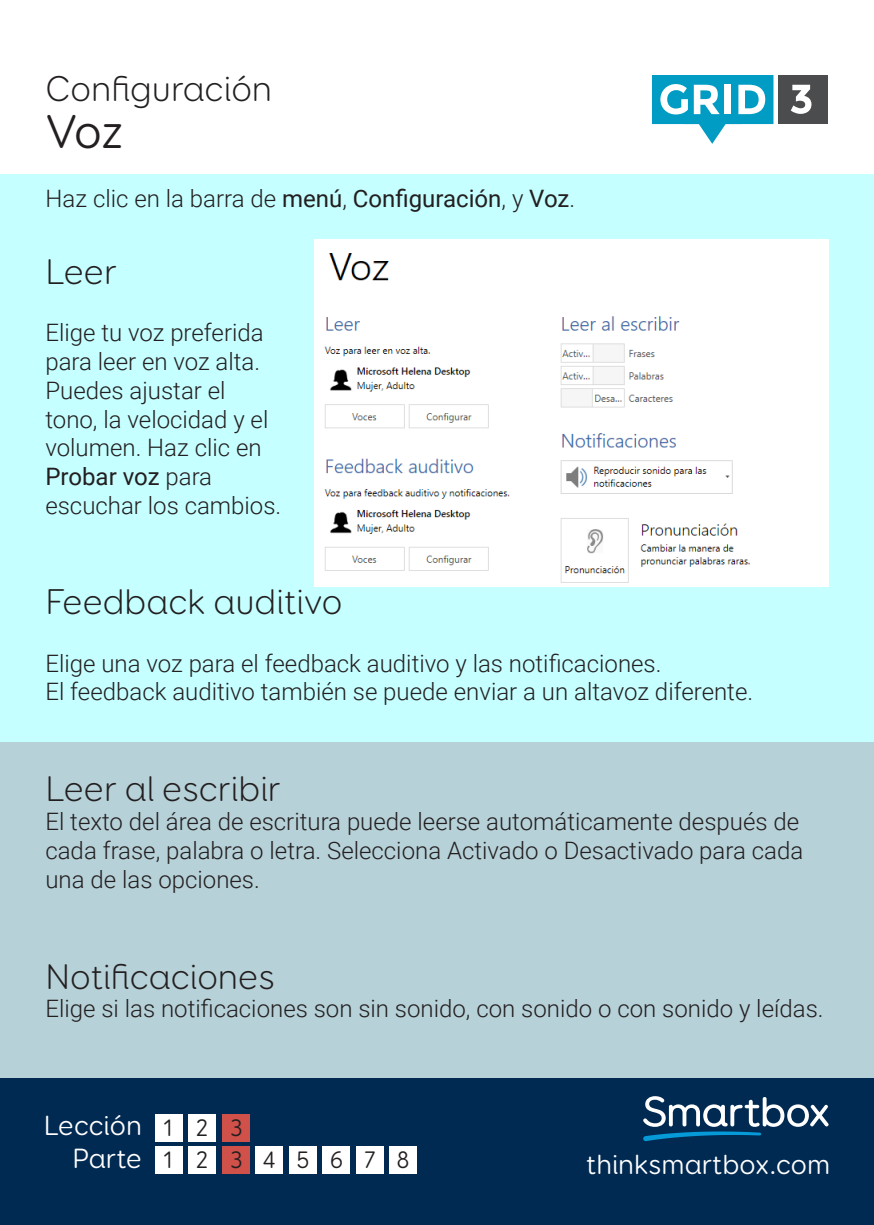
<style>
.page{position:relative;width:874px;height:1225px;background:#fff}
.page>*{position:absolute;margin:0;border:0;box-sizing:border-box;transform-origin:0 0}
.t1{font:48px "Booster Next FY";color:#231f20}
.Para{font:300 36px "Booster Next FY";color:#231f20}
.Para-2{font:28px "Booster Next FY";color:#fff}
.Para-3{font:300 24px/28.8px "Roboto";color:#231f20}
.Paragraph_Style_1{font:300 24px "Roboto";color:#231f20}
.Para-4{font:24px "Booster Next FY";color:#231f20}
.s1{font-weight:400}
</style>
<div class="page">
<div style="left:0;top:741px;width:873px;height:337px;background:#b6d1d8"></div>
<div style="left:0;top:174px;width:873px;height:567px;background:#c5ffff"></div>
<div style="left:0;top:1078px;width:873px;height:147px;background:#002a52"></div>
<div style="left:777px;top:75px;width:50px;height:49px;background:#4b4c4d"></div>
<svg style="left:790px;top:85px;width:21px;height:29px"></svg>
<svg style="left:652px;top:75px;width:121px;height:69px"></svg>
<svg style="left:643px;top:1096px;width:185px;height:45px"></svg>
<img style="left:314px;top:239px;width:514px;height:348px">
<div style="left:155px;top:1114px;width:27px;height:27px;background:#fff"></div>
<div style="left:188px;top:1114px;width:28px;height:27px;background:#fff"></div>
<div style="left:222px;top:1114px;width:27px;height:27px;background:#cf5149"></div>
<div style="left:155px;top:1146px;width:27px;height:27px;background:#fff"></div>
<div style="left:188px;top:1146px;width:28px;height:27px;background:#fff"></div>
<div style="left:222px;top:1146px;width:27px;height:27px;background:#cf5149"></div>
<div style="left:255px;top:1146px;width:28px;height:27px;background:#fff"></div>
<div style="left:289px;top:1146px;width:27px;height:27px;background:#fff"></div>
<div style="left:322px;top:1146px;width:28px;height:27px;background:#fff"></div>
<div style="left:356px;top:1146px;width:27px;height:27px;background:#fff"></div>
<div style="left:389px;top:1146px;width:28px;height:27px;background:#fff"></div>
<p class="Para" style="left:46px;top:67px;width:228px">Configuración</p>
<p class="t1" style="left:45px;top:102px;width:79px">Voz</p>
<p class="Paragraph_Style_1" style="left:46px;top:181px;width:530px">Haz clic en la barra de <span class="s1">menú</span>, <span class="s1">Configuración</span>, y <span class="s1">Voz</span>.</p>
<p class="Para" style="left:45px;top:250px;width:73px">Leer</p>
<p class="Para-3" style="left:45px;top:317px;width:224px">Elige tu voz preferida para leer en voz alta.<br>Puedes ajustar el tono, la velocidad y el volumen. Haz clic en</p>
<p class="Para-3" style="left:45px;top:461px;width:237px"><span class="s1">Probar voz</span> para escuchar los cambios.</p>
<p class="Para" style="left:45px;top:580px;width:298px">Feedback auditivo</p>
<p class="Para-3" style="left:45px;top:648px;width:617px">Elige una voz para el feedback auditivo y las notificaciones.</p>
<p class="Para-3" style="left:45px;top:676px;width:709px">El feedback auditivo también se puede enviar a un altavoz diferente.</p>
<p class="Para" style="left:45px;top:767px;width:237px">Leer al escribir</p>
<p class="Para-3" style="left:45px;top:806px;width:759px">El texto del área de escritura puede leerse automáticamente después de cada frase, palabra o letra. Selecciona Activado o Desactivado para cada una de las opciones.</p>
<p class="Para" style="left:45px;top:954px;width:231px">Notificaciones</p>
<p class="Para-3" style="left:45px;top:993px;width:779px">Elige si las notificaciones son sin sonido, con sonido o con sonido y leídas.</p>
<p class="Para-2" style="left:44px;top:1108px;width:99px">Lección</p>
<p class="Para-2" style="left:72px;top:1141px;width:71px">Parte</p>
<p class="Para-4" style="left:163px;top:1113px;width:11px">1</p>
<p class="Para-4" style="left:163px;top:1145px;width:11px">1</p>
<p class="Para-4" style="left:196px;top:1113px;width:14px">2</p>
<p class="Para-4" style="left:196px;top:1145px;width:14px">2</p>
<p class="Para-4" style="left:230px;top:1113px;width:14px">3</p>
<p class="Para-4" style="left:230px;top:1144px;width:14px">3</p>
<p class="Para-4" style="left:262px;top:1144px;width:14px">4</p>
<p class="Para-4" style="left:296px;top:1144px;width:15px">5</p>
<p class="Para-4" style="left:329px;top:1144px;width:15px">6</p>
<p class="Para-4" style="left:364px;top:1145px;width:12px">7</p>
<p class="Para-4" style="left:396px;top:1144px;width:15px">8</p>
<p class="Para-2" style="left:586px;top:1147px;width:245px">thinksmartbox.com</p>
</div>
